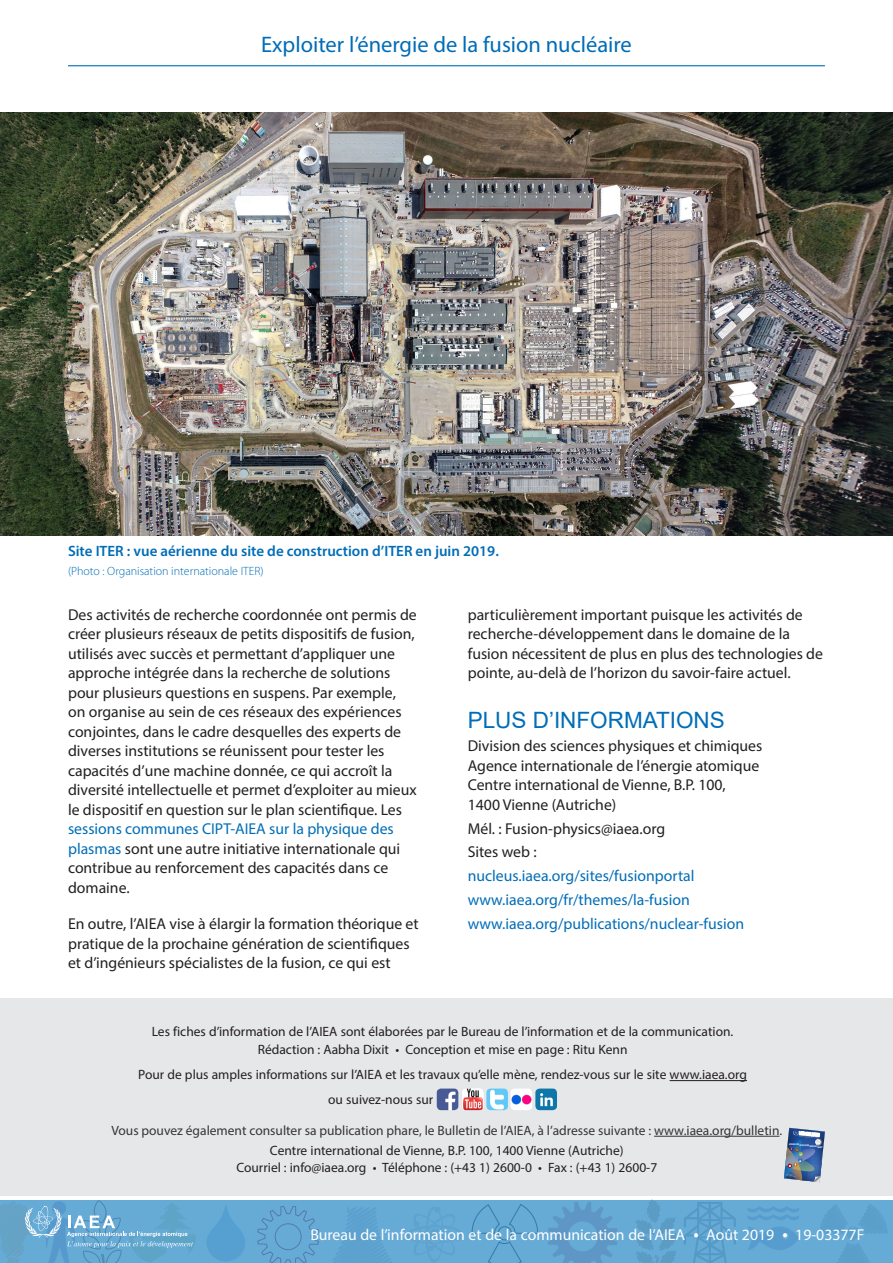
<style>
.page{position:relative;width:893px;height:1263px;background:#fff}
.page>*{position:absolute;margin:0;border:0;box-sizing:border-box;transform-origin:0 0}
.t1{font:22.5px "Myriad Pro";color:#006db7}
.Subhead_01{font:22.5px "Arial";color:#006db7}
.Body_text{font:15.75px/19.5px "Myriad Pro";color:#231f20}
.Body_text-2{font:15.75px "Myriad Pro";color:#006db7}
.body{font:15.75px "Myriad Pro";color:#fff}
.t2{font:600 15px "Myriad Pro";color:#006db7}
.Body-01{font:13.5px/24.9px "Myriad Pro";color:#231f20}
.body-2{font:13.5px/16.2px "Myriad Pro";color:#231f20;text-align:center}
.First_para{font:13.5px "Myriad Pro";color:#363536}
.credit_source{font:300 12px "Myriad Pro";color:#006db7}
.t3{font:700 condensed 2.55px "Myriad Pro";color:#fff}
.s1{color:#006db7}
.s2{font-family:"Source Sans Pro";font-size:18px}
</style>
<div class="page">
<svg style="left:196px;top:1200px;width:697px;height:63px;background:#62a6d2"></svg>
<svg style="left:0;top:1200px;width:196px;height:63px;background:#6dacd3"></svg>
<hr style="left:68px;top:65px;width:757px;height:1px;background:#006db7">
<img style="left:0;top:113px;width:893px;height:423px">
<div style="left:0;top:998px;width:893px;height:198px;background:#e6e7e9"></div>
<hr style="left:670px;top:1080px;width:77px;height:1px;background:#231f20">
<hr style="left:654px;top:1136px;width:125px;height:1px;background:#363536">
<img style="left:437px;top:1088px;width:21px;height:22px">
<div style="left:462px;top:1088px;width:22px;height:22px;background:#f6f6f7;border-radius:4px"></div>
<img style="left:463px;top:1088px;width:20px;height:22px">
<img style="left:486px;top:1088px;width:22px;height:22px">
<img style="left:510px;top:1089px;width:22px;height:21px">
<img style="left:535px;top:1088px;width:22px;height:22px">
<div style="left:207px;top:1203px;width:38px;height:58px;background:#66aad6"></div>
<img style="left:784px;top:1128px;width:41px;height:54px">
<p class="t1" style="left:261px;top:31px;width:372px">Exploiter l’énergie de la fusion nucléaire</p>
<p class="t2" style="left:68px;top:541px;width:432px">Site ITER : vue aérienne du site de construction d’ITER en juin 2019.</p>
<p class="credit_source" style="left:68px;top:564px;width:197px">(Photo : Organisation internationale ITER)</p>
<p class="Body_text" style="left:68px;top:605px;width:350px">Des activités de recherche coordonnée ont permis de créer plusieurs réseaux de petits dispositifs de fusion, utilisés avec succès et permettant d’appliquer une approche intégrée dans la recherche de solutions pour plusieurs questions en suspens. Par exemple, on organise au sein de ces réseaux des expériences conjointes, dans le cadre desquelles des experts de diverses institutions se réunissent pour tester les capacités d’une machine donnée, ce qui accroît la diversité intellectuelle et permet d’exploiter au mieux le dispositif en question sur le plan scientifique. Les <span class="s1">sessions communes CIPT-AIEA sur la physique des plasmas</span> sont une autre initiative internationale qui contribue au renforcement des capacités dans ce domaine.</p>
<p class="Body_text" style="left:68px;top:914px;width:352px">En outre, l’AIEA vise à élargir la formation théorique et pratique de la prochaine génération de scientifiques et d’ingénieurs spécialistes de la fusion, ce qui est</p>
<p class="Body_text" style="left:468px;top:605px;width:357px">particulièrement important puisque les activités de recherche-développement dans le domaine de la fusion nécessitent de plus en plus des technologies de pointe, au-delà de l’horizon du savoir-faire actuel.</p>
<p class="Subhead_01" style="left:468px;top:704px;width:259px">PLUS D’INFORMATIONS</p>
<p class="Body_text" style="left:468px;top:736px;width:296px">Division des sciences physiques et chimiques Agence internationale de l’énergie atomique Centre international de Vienne, B.P. 100,<br>1400 Vienne (Autriche)</p>
<p class="Body_text" style="left:468px;top:818px;width:199px">Mél. : Fusion-physics@iaea.org</p>
<p class="Body_text" style="left:468px;top:842px;width:70px">Sites web :</p>
<p class="Body_text-2" style="left:468px;top:866px;width:228px">nucleus.iaea.org/sites/fusionportal</p>
<p class="Body_text-2" style="left:468px;top:890px;width:224px">www.iaea.org/fr/themes/la-fusion</p>
<p class="Body_text-2" style="left:468px;top:914px;width:278px">www.iaea.org/publications/nuclear-fusion</p>
<p class="Body-01" style="left:152px;top:1019px;width:583px">Les fiches d’information de l’AIEA sont élaborées par le Bureau de l’information et de la communication.</p>
<p class="Body-01" style="left:258px;top:1037px;width:371px">Rédaction : Aabha Dixit • Conception et mise en page : Ritu Kenn</p>
<p class="Body-01" style="left:328px;top:1062px;width:420px;text-indent:-190px">Pour de plus amples informations sur l’AIEA et les travaux qu’elle mène, rendez-vous sur le site www.iaea.org ou suivez-nous sur</p>
<p class="First_para" style="left:111px;top:1122px;width:672px">Vous pouvez également consulter sa publication phare, le Bulletin de l’AIEA, à l’adresse suivante : www.iaea.org/bulletin.</p>
<p class="body-2" style="left:236px;top:1142px;width:422px">Centre international de Vienne, B.P. 100, 1400 Vienne (Autriche)<br>Courriel : info@iaea.org • Téléphone : (+43 1) 2600-0 • Fax : (+43 1) 2600-7</p>
<p class="t3" style="left:789px;top:1142px;width:35px;rotate:6deg">ATOMS FOR PEACE AND DEVELOPMENT</p>
<p class="body" style="left:310px;top:1225px;width:555px">Bureau de l’information et de la communication de l’AIEA <span class="s2">•</span> Août 2019 <span class="s2">•</span> 19-03377F</p>
</div>
